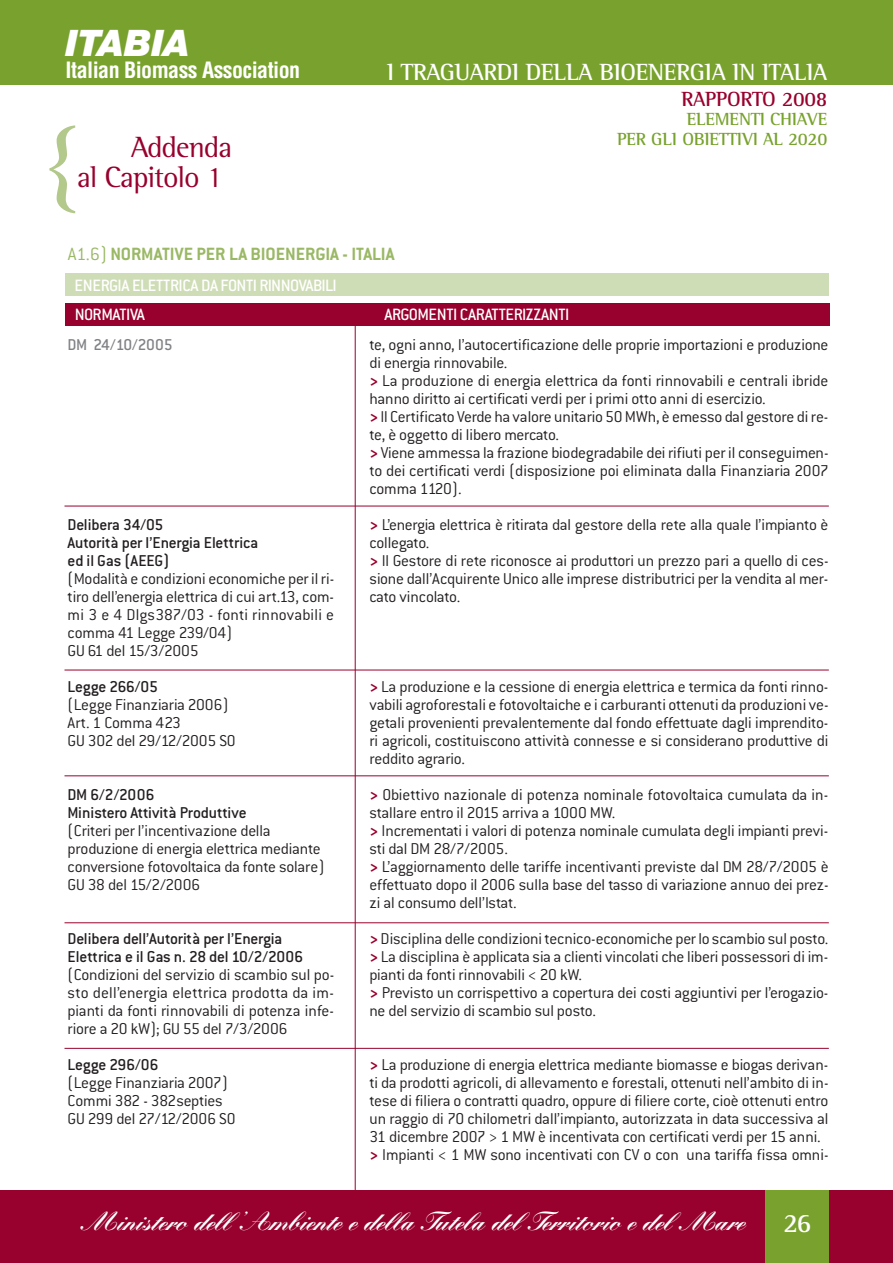
<style>
.page{position:relative;width:893px;height:1263px;background:#fff}
.page>*{position:absolute;margin:0;border:0;box-sizing:border-box;transform-origin:0 0}
.t1{font:88.05px "Rotis Serif";color:#b3c88b}
.t2{font:italic 900 36.6px "Helvetica Neue";color:#fff}
.t3{font:30px "Rotis Semi Serif";letter-spacing:-.03em;color:#98012d}
.t4{font:700 27px "Rotis Semi Serif";color:#fff}
.t5{font:900 25.5px "Kuenstler Script";letter-spacing:-.02em;color:#fff}
.t6{font:700 24px "Rotis Semi Serif";letter-spacing:-.015em;color:#fff}
.t7{font:700 condensed 21.9px "Helvetica";letter-spacing:-.025em;color:#fff}
.t8{font:700 21px "Rotis Semi Serif";letter-spacing:-.015em;color:#98012d}
.t9{font:700 19.5px "Conduit ITC";color:#9ab865}
.t10{font:500 18px "Conduit ITC";letter-spacing:-.02em;color:#fff}
.t11{font:700 18px/19.5px "Rotis Semi Serif";letter-spacing:-.015em;color:#78a22d;text-align:right}
.t12{font:500 18px "Conduit ITC";letter-spacing:-.04em;color:#fff}
.t13{font:300 17.25px/18px "Conduit ITC";letter-spacing:-.015em;color:#231f20}
.t14{font:500 17.25px/18px "Conduit ITC";letter-spacing:-.015em;color:#231f20}
.t15{font:500 17.25px "Conduit ITC";letter-spacing:-.025em;color:#808285}
.s1{font-weight:300}
.s2{font-weight:700;color:#98012d}
</style>
<div class="page">
<div style="left:0;top:1px;width:893px;height:84px;background:#78a22d"></div>
<div style="left:1px;top:1190px;width:892px;height:73px;background:#98012d"></div>
<div style="left:765px;top:1190px;width:64px;height:73px;background:#78a22d"></div>
<hr style="left:355px;top:306px;width:1px;height:885px;background:#98012d">
<div style="left:66px;top:274px;width:763px;height:22px;background:#cfddb6"></div>
<div style="left:66px;top:304px;width:764px;height:22px;background:#98012d"></div>
<hr style="left:65px;top:506px;width:764px;height:1px;background:#98012d">
<hr style="left:65px;top:670px;width:764px;height:1px;background:#98012d">
<hr style="left:65px;top:775px;width:764px;height:1px;background:#98012d">
<hr style="left:65px;top:922px;width:764px;height:1px;background:#98012d">
<hr style="left:65px;top:1048px;width:764px;height:1px;background:#98012d">
<h2 class="t2" style="left:66px;top:30px;width:126px">ITABIA</h2>
<p class="t7" style="left:66px;top:58px;width:236px">Italian Biomass Association</p>
<h1 class="t1" style="left:39px;top:128px;width:47px">{</h1>
<h3 class="t3" style="left:131px;top:136px;width:103px">Addenda</h3>
<h3 class="t3" style="left:77px;top:167px;width:147px">al Capitolo 1</h3>
<h3 class="t6" style="left:387px;top:64px;width:442px">I TRAGUARDI DELLA BIOENERGIA IN ITALIA</h3>
<p class="t8" style="left:681px;top:92px;width:147px">RAPPORTO 2008</p>
<p class="t11" style="left:617px;top:111px;width:212px">ELEMENTI CHIAVE<br>PER GLI OBIETTIVI AL 2020</p>
<p class="t9" style="left:68px;top:248px;width:328px"><span class="s1">A1.6)</span> NORMATIVE PER LA BIOENERGIA - ITALIA</p>
<p class="t10" style="left:75px;top:280px;width:264px">ENERGIA ELETTRICA DA FONTI RINNOVABILI</p>
<p class="t12" style="left:75px;top:309px;width:71px">NORMATIVA</p>
<p class="t10" style="left:384px;top:309px;width:187px">ARGOMENTI CARATTERIZZANTI</p>
<p class="t15" style="left:68px;top:339px;width:106px">DM 24/10/2005</p>
<p class="t14" style="left:68px;top:518px;width:192px">Delibera 34/05<br>Autorità per l’Energia Elettrica ed il Gas (AEEG)</p>
<p class="t13" style="left:68px;top:572px;width:268px">(Modalità e condizioni economiche per il ri&shy;tiro dell’energia elettrica di cui art.13, com&shy;mi 3 e 4 Dlgs387/03 - fonti rinnovabili e comma 41 Legge 239/04)<br>GU 61 del 15/3/2005</p>
<p class="t14" style="left:68px;top:680px;width:92px">Legge 266/05</p>
<p class="t13" style="left:68px;top:698px;width:170px">(Legge Finanziaria 2006)<br>Art. 1 Comma 423<br>GU 302 del 29/12/2005 SO</p>
<p class="t14" style="left:68px;top:788px;width:180px">DM 6/2/2006<br>Ministero Attività Produttive</p>
<p class="t13" style="left:68px;top:824px;width:258px">(Criteri per l’incentivazione della produzione di energia elettrica mediante conversione fotovoltaica da fonte solare)<br>GU 38 del 15/2/2006</p>
<p class="t14" style="left:68px;top:932px;width:237px">Delibera dell’Autorità per l’Energia<br>Elettrica e il Gas n. 28 del 10/2/2006</p>
<p class="t13" style="left:68px;top:968px;width:268px;text-align:justify">(Condizioni del servizio di scambio sul po&shy;sto dell’energia elettrica prodotta da im&shy;pianti da fonti rinnovabili di potenza infe&shy;riore a 20 kW); GU 55 del 7/3/2006</p>
<p class="t14" style="left:68px;top:1058px;width:93px">Legge 296/06</p>
<p class="t13" style="left:68px;top:1076px;width:169px">(Legge Finanziaria 2007)<br>Commi 382 - 382septies<br>GU 299 del 27/12/2006 SO</p>
<p class="t13" style="left:369px;top:338px;width:461px">te, ogni anno, l’autocertificazione delle proprie importazioni e produzione di energia rinnovabile.<br><span class="s2">&gt;</span> La produzione di energia elettrica da fonti rinnovabili e centrali ibride hanno diritto ai certificati verdi per i primi otto anni di esercizio.<br><span class="s2">&gt;</span> Il Certificato Verde ha valore unitario 50 MWh, è emesso dal gestore di re&shy;te, è oggetto di libero mercato.<br><span class="s2">&gt;</span> Viene ammessa la frazione biodegradabile dei rifiuti per il conseguimen&shy;to dei certificati verdi (disposizione poi eliminata dalla Finanziaria 2007 comma 1120).</p>
<p class="t13" style="left:369px;top:518px;width:461px"><span class="s2">&gt;</span> L’energia elettrica è ritirata dal gestore della rete alla quale l’impianto è collegato.<br><span class="s2">&gt;</span> Il Gestore di rete riconosce ai produttori un prezzo pari a quello di ces&shy;sione dall’Acquirente Unico alle imprese distributrici per la vendita al mer&shy;cato vincolato.</p>
<p class="t13" style="left:369px;top:680px;width:461px;text-align:justify"><span class="s2">&gt;</span> La produzione e la cessione di energia elettrica e termica da fonti rinno&shy;vabili agroforestali e fotovoltaiche e i carburanti ottenuti da produzioni ve&shy;getali provenienti prevalentemente dal fondo effettuate dagli imprendito&shy;ri agricoli, costituiscono attività connesse e si considerano produttive di reddito agrario.</p>
<p class="t13" style="left:369px;top:788px;width:461px"><span class="s2">&gt;</span> Obiettivo nazionale di potenza nominale fotovoltaica cumulata da in&shy;stallare entro il 2015 arriva a 1000 MW.<br><span class="s2">&gt;</span> Incrementati i valori di potenza nominale cumulata degli impianti previ&shy;sti dal DM 28/7/2005.<br><span class="s2">&gt;</span> L’aggiornamento delle tariffe incentivanti previste dal DM 28/7/2005 è effettuato dopo il 2006 sulla base del tasso di variazione annuo dei prez&shy;zi al consumo dell’Istat.</p>
<p class="t13" style="left:369px;top:932px;width:461px"><span class="s2">&gt;</span> Disciplina delle condizioni tecnico-economiche per lo scambio sul posto. <span class="s2">&gt;</span> La disciplina è applicata sia a clienti vincolati che liberi possessori di im&shy;pianti da fonti rinnovabili &lt; 20 kW.<br><span class="s2">&gt;</span> Previsto un corrispettivo a copertura dei costi aggiuntivi per l’erogazio&shy;ne del servizio di scambio sul posto.</p>
<p class="t13" style="left:369px;top:1058px;width:461px"><span class="s2">&gt;</span> La produzione di energia elettrica mediante biomasse e biogas derivan&shy;ti da prodotti agricoli, di allevamento e forestali, ottenuti nell’ambito di in&shy;tese di filiera o contratti quadro, oppure di filiere corte, cioè ottenuti entro un raggio di 70 chilometri dall’impianto, autorizzata in data successiva al 31 dicembre 2007 &gt; 1 MW è incentivata con certificati verdi per 15 anni. <span class="s2">&gt;</span> Impianti &lt; 1 MW sono incentivati con CV o con una tariffa fissa omni-</p>
<h3 class="t5" style="left:81px;top:1212px;width:666px">Ministero dell ’Ambiente e della Tutela del Territorio e del Mare</h3>
<h3 class="t4" style="left:783px;top:1213px;width:30px">26</h3>
</div>
